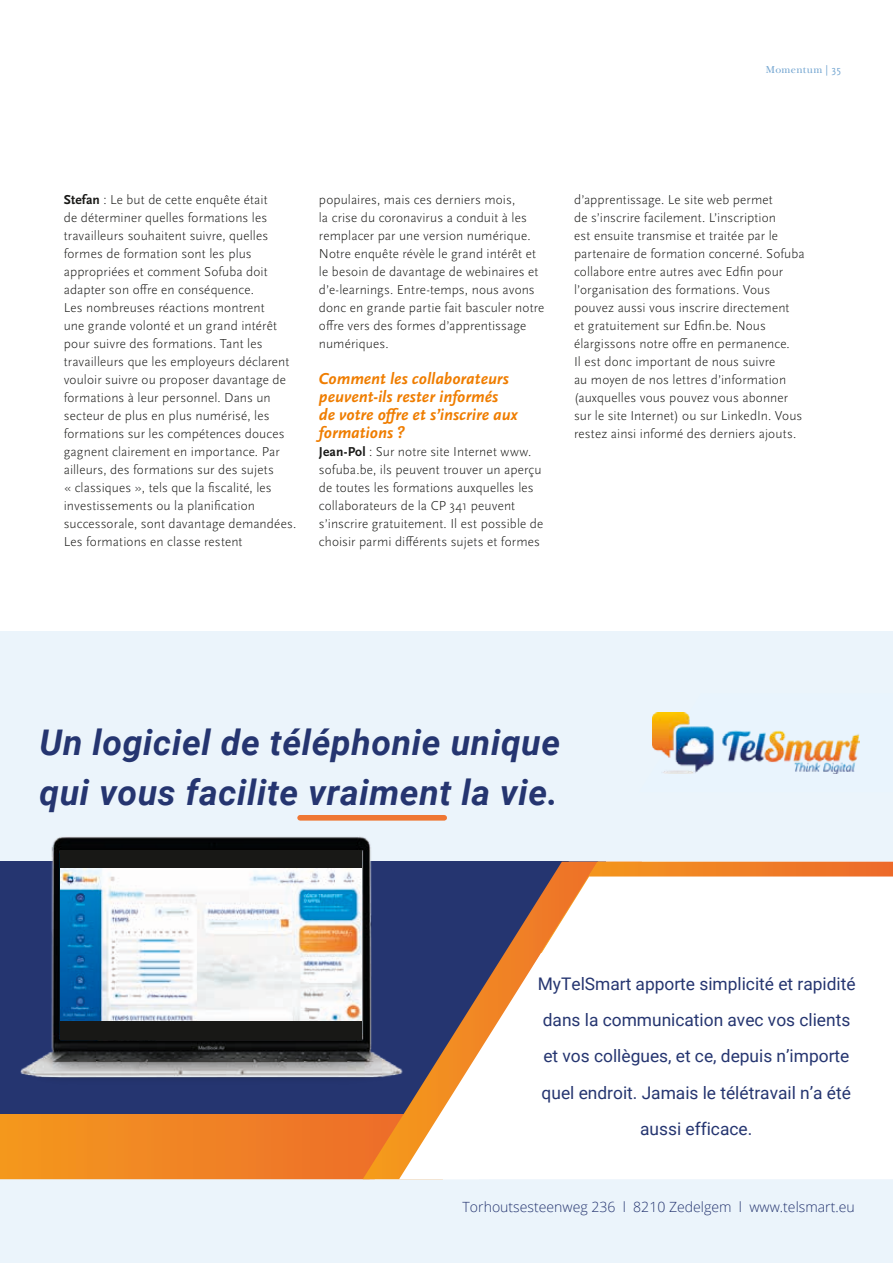
<style>
.page{position:relative;width:893px;height:1263px;background:#fff}
.page>*{position:absolute;margin:0;border:0;box-sizing:border-box;transform-origin:0 0}
.t1{font:italic 700 35.4px/49.5px "Roboto";letter-spacing:.02em;color:#253570}
.t2{font:17.4px/36px "Roboto";color:#253570;text-align:center}
.t3{font:italic 700 16.5px/18px "Scala Sans OT";color:#ef7d00}
.t4{font:300 14.1px "Open Sans";color:#253570}
.t5{font:300 13.5px/18px "Scala Sans OT";letter-spacing:.01em;color:#181816}
.t6{font:10.5px "New Baskerville Std";letter-spacing:.025em;color:#71a4d0}
.s1{font-family:"Scala Sans Pro"}
.s2{font-weight:700}
</style>
<div class="page">
<div style="left:0;top:631px;width:893px;height:608px;background:#ebf4fb"></div>
<svg style="left:0;top:1114px;width:363px;height:65px;background:#f08423"></svg>
<div style="left:0;top:862px;width:606px;height:252px;background:#253570"></div>
<div style="left:678px;top:968px;width:215px;height:211px;background:#fff"></div>
<svg style="left:363px;top:1114px;width:36px;height:65px;background:#f08123"></svg>
<svg style="left:399px;top:909px;width:279px;height:270px"></svg>
<img style="left:653px;top:713px;width:207px;height:60px">
<div style="left:300px;top:815px;width:144px;height:6px;background:#ef7734"></div>
<svg style="left:532px;top:862px;width:361px;height:106px;background:#f8e2d3"></svg>
<img style="left:19px;top:836px;width:388px;height:278px">
<div style="left:60px;top:850px;width:302px;height:42px;background:#181816"></div>
<div style="left:61px;top:1005px;width:301px;height:35px;background:#181816"></div>
<img style="left:61px;top:869px;width:301px;height:151px">
<div style="left:0;top:1239px;width:893px;height:24px;background:#ebf4fb"></div>
<p class="t6" style="left:766px;top:64px;width:76px">Momentum | <span class="s1">35</span></p>
<p class="t5" style="left:64px;top:191px;width:234px"><span class="s2">Stefan</span> : Le but de cette enquête était<br>de déterminer quelles formations les travailleurs souhaitent suivre, quelles formes de formation sont les plus appropriées et comment Sofuba doit adapter son offre en conséquence.<br>Les nombreuses réactions montrent<br>une grande volonté et un grand intérêt pour suivre des formations. Tant les travailleurs que les employeurs déclarent vouloir suivre ou proposer davantage de formations à leur personnel. Dans un secteur de plus en plus numérisé, les formations sur les compétences douces gagnent clairement en importance. Par ailleurs, des formations sur des sujets<br>« classiques », tels que la fiscalité, les investissements ou la planification successorale, sont davantage demandées.<br>Les formations en classe restent</p>
<p class="t5" style="left:319px;top:191px;width:227px">populaires, mais ces derniers mois,<br>la crise du coronavirus a conduit à les remplacer par une version numérique.<br>Notre enquête révèle le grand intérêt et le besoin de davantage de webinaires et d’e-learnings. Entre-temps, nous avons donc en grande partie fait basculer notre offre vers des formes d’apprentissage numériques.</p>
<p class="t3" style="left:319px;top:370px;width:200px">Comment les collaborateurs peuvent-ils rester informés de votre offre et s’inscrire aux formations ?</p>
<p class="t5" style="left:319px;top:443px;width:226px"><span class="s2">Jean-Pol</span> : Sur notre site Internet www. sofuba.be, ils peuvent trouver un aperçu de toutes les formations auxquelles les collaborateurs de la CP 341 peuvent s’inscrire gratuitement. Il est possible de choisir parmi différents sujets et formes</p>
<p class="t5" style="left:574px;top:191px;width:232px">d’apprentissage. Le site web permet<br>de s’inscrire facilement. L’inscription<br>est ensuite transmise et traitée par le partenaire de formation concerné. Sofuba collabore entre autres avec Edfin pour l’organisation des formations. Vous pouvez aussi vous inscrire directement<br>et gratuitement sur Edfin.be. Nous élargissons notre offre en permanence.<br>Il est donc important de nous suivre<br>au moyen de nos lettres d’information (auxquelles vous pouvez vous abonner sur le site Internet) ou sur LinkedIn. Vous restez ainsi informé des derniers ajouts.</p>
<h1 class="t1" style="left:40px;top:716px;width:522px">Un logiciel de téléphonie unique qui vous facilite vraiment la vie.</h1>
<p class="t2" style="left:538px;top:965px;width:319px">MyTelSmart apporte simplicité et rapidité dans la communication avec vos clients et vos collègues, et ce, depuis n’importe quel endroit. Jamais le télétravail n’a été aussi efficace.</p>
<p class="t4" style="left:463px;top:1197px;width:394px">Torhoutsesteenweg 236 l 8210 Zedelgem l www.telsmart.eu</p>
</div>
